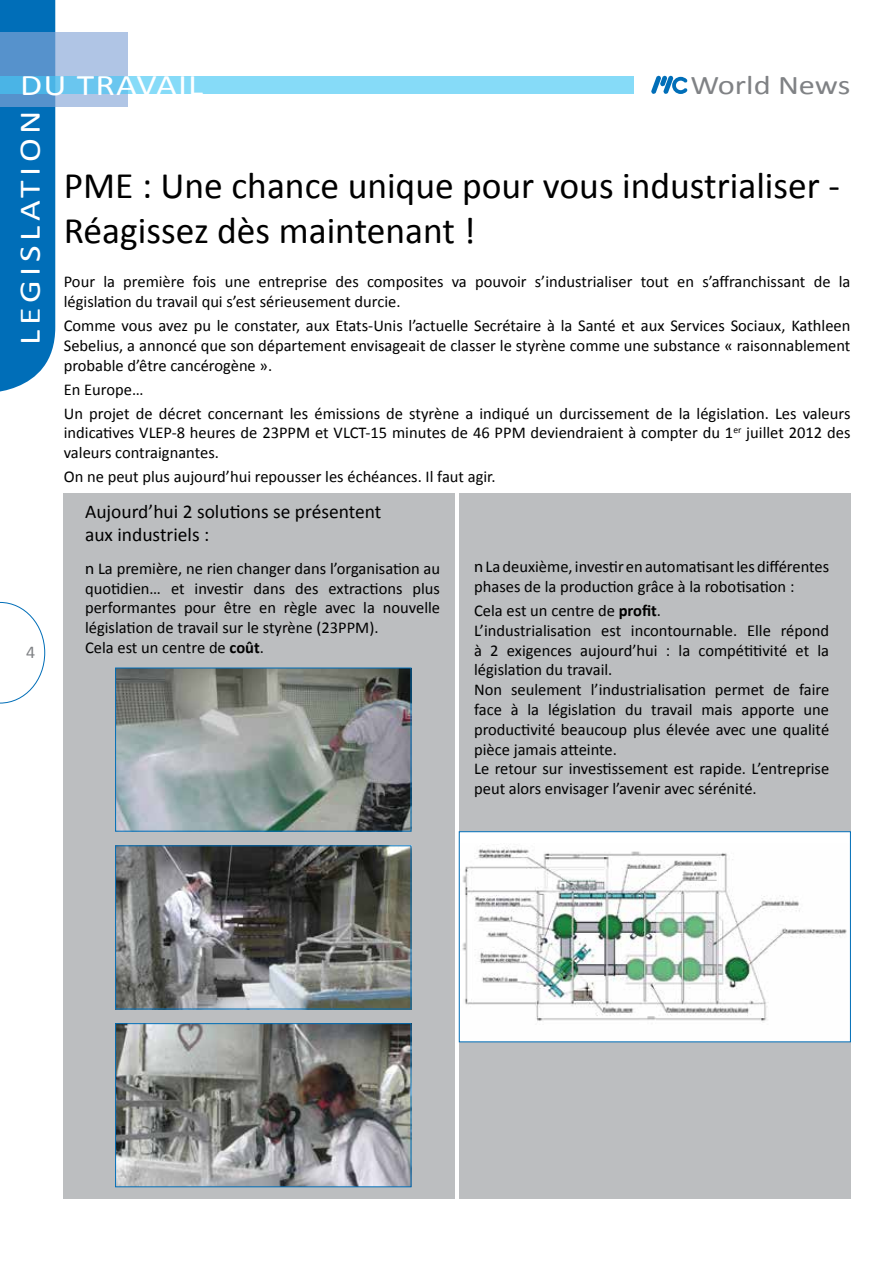
<style>
.page{position:relative;width:893px;height:1263px;background:#fff}
.page>*{position:absolute;margin:0;border:0;box-sizing:border-box;transform-origin:0 0}
.t1{font:37.5px/45px "Calibri";color:#000}
.t2{font:30px "Calibri";letter-spacing:.12em;color:#fff;scale:1.2 1}
.t3{font:30px "Calibri";letter-spacing:.03em;color:#fff;scale:1.2 1}
.t4{font:27px "Calibri";color:#808285;scale:1.2 1}
.t5{font:19.5px/23.4px "Calibri";color:#000}
.t6{font:18px "Calibri";color:#808285}
.t7{font:16.5px/19.8px "Calibri";color:#000}
.s1{font-family:"Myriad Pro"}
.s2{font-weight:700}
</style>
<div class="page">
<svg style="left:0;top:602px;width:45px;height:101px"></svg>
<svg style="left:651px;top:76px;width:36px;height:18px"></svg>
<div style="left:0;top:0;width:55px;height:392px;background:#006eb8"></div>
<svg style="left:0;top:32px;width:128px;height:74px;background:#88afda"></svg>
<svg style="left:0;top:77px;width:634px;height:17px;background:#7dd5f5"></svg>
<div style="left:459px;top:494px;width:391px;height:705px;background:#bcbec0"></div>
<div style="left:64px;top:494px;width:391px;height:705px;background:#bcbec0"></div>
<div style="left:459px;top:832px;width:391px;height:210px;background:#fff"></div>
<img style="left:462px;top:847px;width:385px;height:175px">
<img style="left:117px;top:670px;width:292px;height:159px">
<div style="left:115px;top:668px;width:296px;height:163px;border:1px solid #006eb8"></div>
<img style="left:117px;top:847px;width:292px;height:160px">
<div style="left:115px;top:845px;width:296px;height:164px;border:1px solid #006eb8"></div>
<img style="left:117px;top:1025px;width:292px;height:160px">
<div style="left:115px;top:1023px;width:296px;height:164px;border:1px solid #006eb8"></div>
<h2 class="t3" style="left:20px;top:66px;width:154px">DU TRAVAIL</h2>
<h3 class="t4" style="left:690px;top:68px;width:135px">World News</h3>
<h2 class="t2" style="left:11px;top:345px;width:197px;rotate:-90deg">LEGISLATION</h2>
<p class="t6" style="left:26px;top:641px;width:11px">4</p>
<h1 class="t1" style="left:64px;top:163px;width:778px">PME : Une chance unique pour vous industrialiser -<br>Réagissez dès maintenant !</h1>
<p class="t7" style="left:64px;top:272px;width:788px">Pour la première fois une entreprise des composites va pouvoir s’industrialiser tout en s’affranchissant de la législation du travail qui s’est sérieusement durcie.</p>
<p class="t7" style="left:64px;top:316px;width:788px;text-align:justify">Comme vous avez pu le constater, aux Etats-Unis l’actuelle Secrétaire à la Santé et aux Services Sociaux, Kathleen Sebelius, a annoncé que son département envisageait de classer le styrène comme une substance « raisonnablement probable d’être cancérogène ».</p>
<p class="t7" style="left:64px;top:377px;width:788px;line-height:24px">En Europe…<br>Un projet de décret concernant les émissions de styrène a indiqué un durcissement de la législation. Les valeurs</p>
<p class="t7" style="left:64px;top:423px;width:788px">indicatives VLEP-8 heures de 23PPM et VLCT-15 minutes de 46 PPM deviendraient à compter du 1<sup>er</sup> juillet 2012 des valeurs contraignantes.</p>
<p class="t7" style="left:64px;top:467px;width:433px">On ne peut plus aujourd’hui repousser les échéances. Il faut agir.</p>
<p class="t5" style="left:85px;top:500px;width:298px">Aujourd’hui 2 solutions se présentent aux industriels :</p>
<p class="t7" style="left:85px;top:558px;width:357px"><span class="s1">n</span> La première, ne rien changer dans l’organisation au quotidien… et investir dans des extractions plus performantes pour être en règle avec la nouvelle législation de travail sur le styrène (23PPM).<br>Cela est un centre de <span class="s2">coût</span>.</p>
<p class="t7" style="left:474px;top:557px;width:357px"><span class="s1">n</span> La deuxième, investir en automatisant les différentes phases de la production grâce à la robotisation :</p>
<p class="t7" style="left:474px;top:601px;width:357px">Cela est un centre de <span class="s2">profit</span>.<br>L’industrialisation est incontournable. Elle répond à 2 exigences aujourd’hui : la compétitivité et la législation du travail.<br>Non seulement l’industrialisation permet de faire face à la législation du travail mais apporte une productivité beaucoup plus élevée avec une qualité pièce jamais atteinte.<br>Le retour sur investissement est rapide. L’entreprise peut alors envisager l’avenir avec sérénité.</p>
</div>
